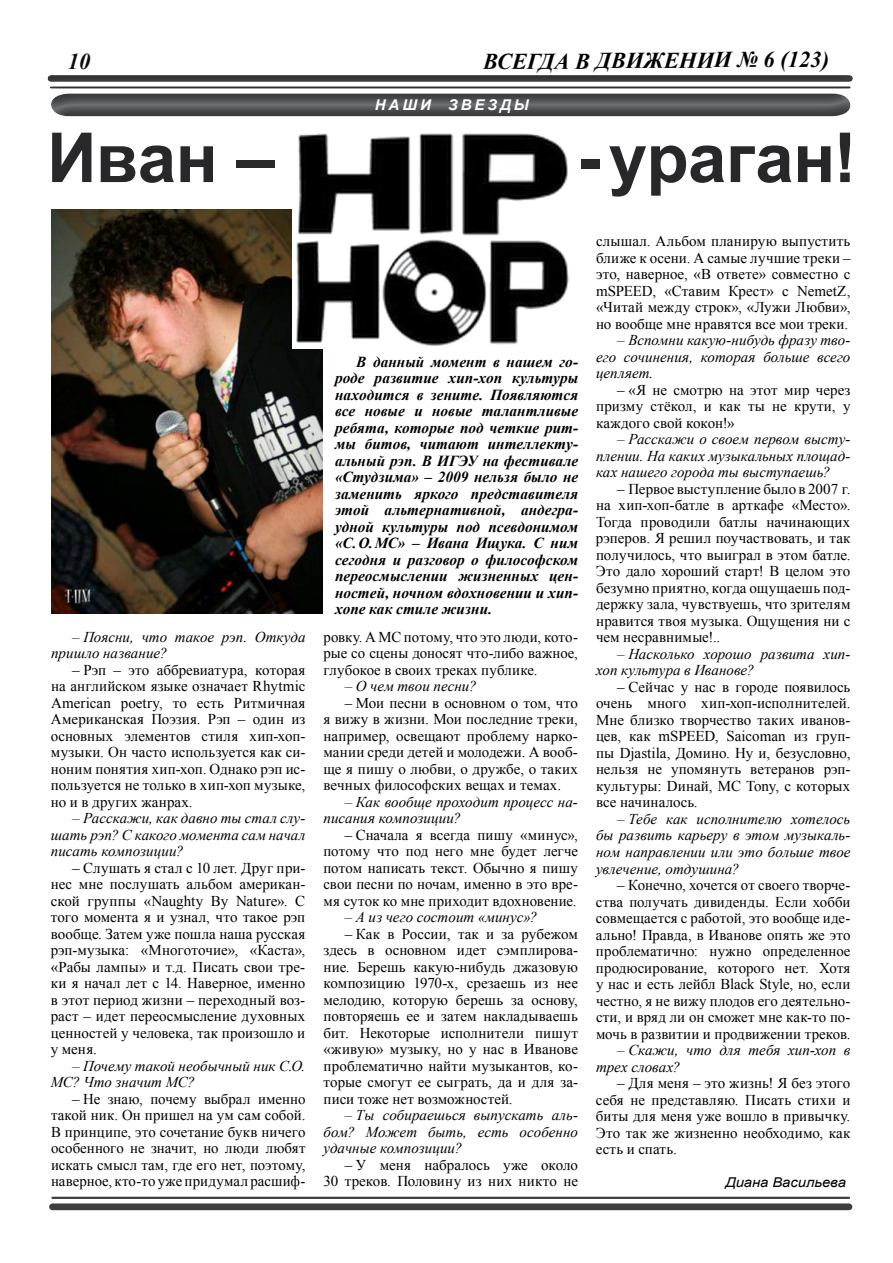
<style>
.page{position:relative;width:893px;height:1263px;background:#fff}
.page>*{position:absolute;margin:0;border:0;box-sizing:border-box;transform-origin:0 0}
.t1{font:700 69px "Arial";letter-spacing:-.005em;color:#28282a}
.t2{font:italic 700 22.5px "Times New Roman";color:#000}
.t3{font:italic 700 15.3px/16.5px "Times New Roman";color:#000;text-align:justify}
.t4{font:15px/16.5px "Times New Roman";letter-spacing:.005em;color:#000;text-align:justify}
.t5{font:italic 15px/16.5px "Times New Roman";color:#000}
.t6{font:italic 700 14.85px "Arial";letter-spacing:.2em;color:#fff}
.t7{font:italic 13.5px "Arial";letter-spacing:-.005em;color:#000;scale:1.1 1}
</style>
<div class="page">
<hr style="left:52px;top:1197px;width:797px;height:2px;background:#3e3e40">
<div style="left:52px;top:1203px;width:797px;height:7px;background:#3e3e40"></div>
<div style="left:33px;top:56px;width:834px;height:52px;background:#000;opacity:.5"></div>
<div style="left:51px;top:92px;width:801px;height:27px;background:#000;opacity:.5"></div>
<img style="left:51px;top:209px;width:271px;height:405px">
<img style="left:293px;top:133px;width:276px;height:216px">
<svg style="left:68px;top:56px;width:22px;height:13px"></svg>
<h1 class="t1" style="left:47px;top:112px;width:230px">Иван –</h1>
<p class="t5" style="left:51px;top:628px;width:256px;text-indent:21px">– Поясни, что такое рэп. Откуда пришло название?</p>
<p class="t4" style="left:51px;top:661px;width:256px;text-indent:21px">– Рэп – это аббревиатура, которая на английском языке означает Rhytmic American poetry, то есть Ритмичная Американская Поэзия. Рэп – один из основных элементов стиля хип-хоп&shy;музыки. Он часто используется как си&shy;ноним понятия хип-хоп. Однако рэп ис&shy;пользуется не только в хип-хоп музыке, но и в других жанрах.</p>
<p class="t5" style="left:51px;top:810px;width:256px;text-align:justify;text-indent:21px">– Расскажи, как давно ты стал слу&shy;шать рэп? С какого момента сам начал писать композиции?</p>
<p class="t4" style="left:51px;top:859px;width:256px;text-indent:21px">– Слушать я стал с 10 лет. Друг при&shy;нес мне послушать альбом американ&shy;ской группы «Naughty By Nature». С того момента я и узнал, что такое рэп вообще. Затем уже пошла наша русская рэп-музыка: «Многоточие», «Каста», «Рабы лампы» и т.д. Писать свои тре&shy;ки я начал лет с 14. Наверное, именно в этот период жизни – переходный воз&shy;раст – идет переосмысление духовных ценностей у человека, так произошло и у меня.</p>
<p class="t5" style="left:51px;top:1057px;width:256px;text-indent:21px">– Почему такой необычный ник С.О.<br>МС? Что значит МС?</p>
<p class="t4" style="left:51px;top:1090px;width:256px;text-indent:21px">– Не знаю, почему выбрал именно такой ник. Он пришел на ум сам собой.<br>В принципе, это сочетание букв ничего особенного не значит, но люди любят искать смысл там, где его нет, поэтому, наверное, кто-то уже придумал расшиф-</p>
<h2 class="t2" style="left:483px;top:48px;width:347px;rotate:-1deg">ВСЕГДА В ДВИЖЕНИИ № 6 (123)</h2>
<p class="t6" style="left:375px;top:95px;width:156px">НАШИ ЗВЕЗДЫ</p>
<h1 class="t1" style="left:577px;top:112px;width:281px">-ураган!</h1>
<p class="t3" style="left:335px;top:353px;width:245px;text-indent:21px">В данный момент в нашем го&shy;роде развитие хип-хоп культуры находится в зените. Появляются все новые и новые талантливые ребята, которые под четкие рит&shy;мы битов, читают интеллекту&shy;альный рэп. В ИГЭУ на фестивале «Студзима» – 2009 нельзя было не заменить яркого представителя этой альтернативной, андегра&shy;удной культуры под псевдонимом «С.О.МС» – Ивана Ищука. С ним сегодня и разговор о философском переосмыслении жизненных цен&shy;ностей, ночном вдохновении и хип&shy;хопе как стиле жизни.</p>
<p class="t4" style="left:323px;top:628px;width:256px">ровку. А МС потому, что это люди, кото&shy;рые со сцены доносят что-либо важное, глубокое в своих треках публике.</p>
<p class="t5" style="left:345px;top:678px;width:133px">– О чем твои песни?</p>
<p class="t4" style="left:323px;top:694px;width:256px;text-indent:21px">– Мои песни в основном о том, что я вижу в жизни. Мои последние треки, например, освещают проблему нарко&shy;мании среди детей и молодежи. А вооб&shy;ще я пишу о любви, о дружбе, о таких вечных философских вещах и темах.</p>
<p class="t5" style="left:323px;top:793px;width:256px;text-indent:21px">– Как вообще проходит процесс на&shy;писания композиции?</p>
<p class="t4" style="left:323px;top:826px;width:256px;text-indent:21px">– Сначала я всегда пишу «минус», потому что под него мне будет легче потом написать текст. Обычно я пишу свои песни по ночам, именно в это вре&shy;мя суток ко мне приходит вдохновение.</p>
<p class="t5" style="left:345px;top:909px;width:194px">– А из чего состоит «минус»?</p>
<p class="t4" style="left:323px;top:925px;width:256px;text-indent:21px">– Как в России, так и за рубежом здесь в основном идет сэмплирова&shy;ние. Берешь какую-нибудь джазовую композицию 1970-х, срезаешь из нее мелодию, которую берешь за основу, повторяешь ее и затем накладываешь бит. Некоторые исполнители пишут «живую» музыку, но у нас в Иванове проблематично найти музыкантов, ко&shy;торые смогут ее сыграть, да и для за&shy;писи тоже нет возможностей.</p>
<p class="t5" style="left:324px;top:1107px;width:256px;text-align:justify;text-indent:21px">– Ты собираешься выпускать аль&shy;бом? Может быть, есть особенно удачные композиции?</p>
<p class="t4" style="left:323px;top:1156px;width:256px;text-align:right">– У меня набралось уже около<br>30 треков. Половину из них никто не</p>
<p class="t4" style="left:596px;top:233px;width:256px">слышал. Альбом планирую выпустить ближе к осени. А самые лучшие треки – это, наверное, «В ответе» совместно с mSPEED, «Ставим Крест» c NemetZ, «Читай между строк», «Лужи Любви», но вообще мне нравятся все мои треки.</p>
<p class="t5" style="left:596px;top:332px;width:256px;text-align:justify;text-indent:21px">– Вспомни какую-нибудь фразу тво&shy;его сочинения, которая больше всего цепляет.</p>
<p class="t4" style="left:596px;top:381px;width:256px;text-indent:21px">– «Я не смотрю на этот мир через призму стёкол, и как ты не крути, у каждого свой кокон!»</p>
<p class="t5" style="left:596px;top:431px;width:256px;text-align:justify;text-indent:21px">– Расскажи о своем первом высту&shy;плении. На каких музыкальных площад&shy;ках нашего города ты выступаешь?</p>
<p class="t4" style="left:596px;top:480px;width:256px;text-indent:21px">– Первое выступление было в 2007 г. на хип-хоп-батле в арткафе «Место».<br>Тогда проводили батлы начинающих рэперов. Я решил поучаствовать, и так получилось, что выиграл в этом батле.<br>Это дало хороший старт! В целом это безумно приятно, когда ощущаешь под&shy;держку зала, чувствуешь, что зрителям нравится твоя музыка. Ощущения ни с чем несравнимые!..</p>
<p class="t5" style="left:596px;top:645px;width:256px;text-indent:21px">– Насколько хорошо развита хип&shy;хоп культура в Иванове?</p>
<p class="t4" style="left:596px;top:678px;width:256px;text-indent:21px">– Сейчас у нас в городе появилось очень много хип-хоп-исполнителей.<br>Мне близко творчество таких иванов&shy;цев, как mSPEED, Saicoman из груп&shy;пы Djastila, Домино. Ну и, безусловно, нельзя не упомянуть ветеранов рэп&shy;культуры: Dинай, MC Tony, с которых все начиналось.</p>
<p class="t5" style="left:596px;top:810px;width:256px;text-align:justify;text-indent:21px">– Тебе как исполнителю хотелось бы развить карьеру в этом музыкаль&shy;ном направлении или это больше твое увлечение, отдушина?</p>
<p class="t4" style="left:596px;top:876px;width:256px;text-indent:21px">– Конечно, хочется от своего творче&shy;ства получать дивиденды. Если хобби совмещается с работой, это вообще иде&shy;ально! Правда, в Иванове опять же это проблематично: нужно определенное продюсирование, которого нет. Хотя у нас и есть лейбл Black Style, но, если честно, я не вижу плодов его деятельно&shy;сти, и вряд ли он сможет мне как-то по&shy;мочь в развитии и продвижении треков.</p>
<p class="t5" style="left:596px;top:1041px;width:256px;text-indent:21px">– Скажи, что для тебя хип-хоп в трех словах?</p>
<p class="t4" style="left:596px;top:1074px;width:256px;text-indent:21px">– Для меня – это жизнь! Я без этого себя не представляю. Писать стихи и биты для меня уже вошло в привычку.<br>Это так же жизненно необходимо, как есть и спать.</p>
<p class="t7" style="left:725px;top:1173px;width:111px">Диана Васильева</p>
</div>
